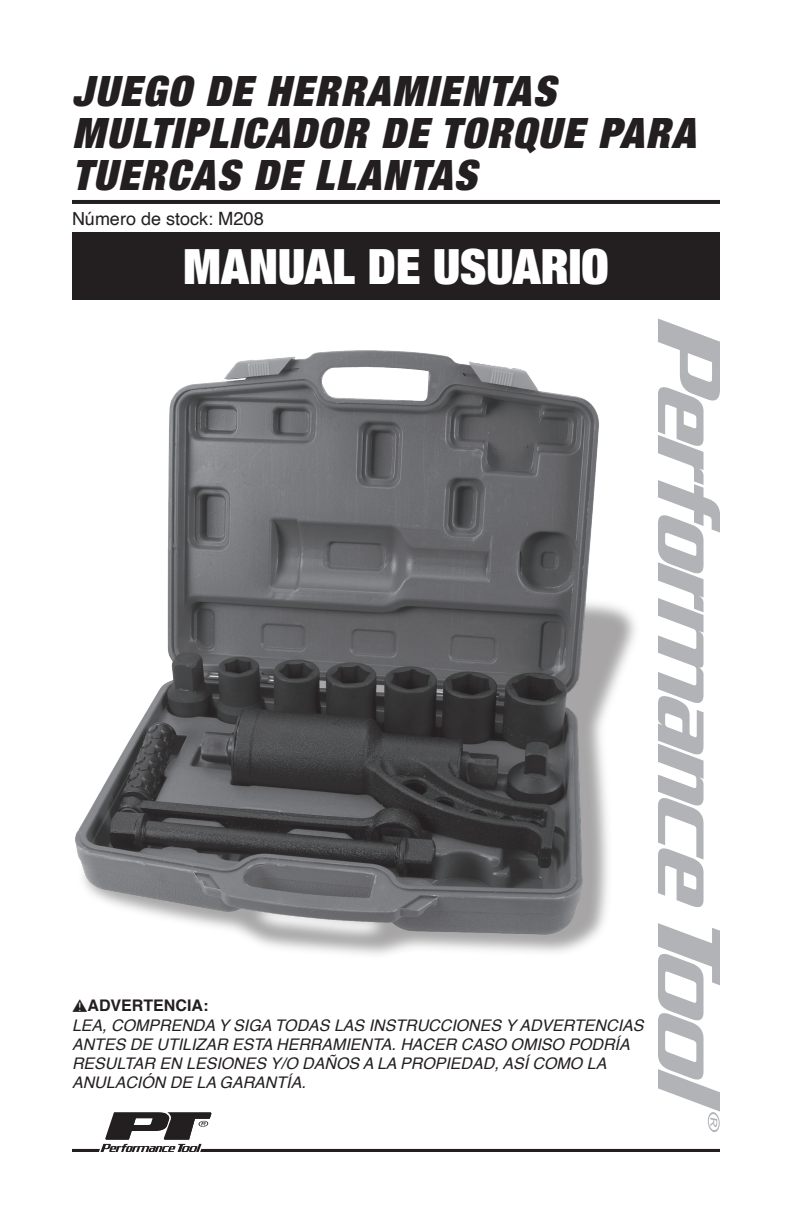
<style>
.page{position:relative;width:792px;height:1224px;background:#fff}
.page>*{position:absolute;margin:0;border:0;box-sizing:border-box;transform-origin:0 0}
.t1{font:900 expanded 48.8px "Helvetica Neue";color:#fff}
.Heading{font:italic 900 expanded 42px/42px "Helvetica Neue";letter-spacing:.04em;color:#231f20}
.t2{font:18px "Helvetica";color:#231f20}
.t3{font:italic 16px/19.2px "Helvetica";color:#231f20}
.t4{font:700 16px "Helvetica";color:#231f20}
.s1{font-size:18.4px}
</style>
<div class="page">
<svg style="left:658px;top:319px;width:62px;height:588px"></svg>
<div style="left:72px;top:233px;width:648px;height:67px;background:#231f20"></div>
<hr style="left:72px;top:200px;width:648px;height:4px;background:#231f20">
<img style="left:75px;top:350px;width:560px;height:573px">
<svg style="left:72px;top:923px;width:648px;height:229px"></svg>
<p class="Heading" style="left:72px;top:69px;width:485px">JUEGO DE HERRAMIENTAS</p>
<p class="Heading" style="left:72px;top:111px;width:625px">MULTIPLICADOR DE TORQUE PARA<br>TUERCAS DE LLANTAS</p>
<p class="t2" style="left:72px;top:205px;width:193px">Número de stock: <span class="s1">M208</span></p>
<p class="t1" style="left:183px;top:235px;width:427px">MANUAL DE USUARIO</p>
<p class="t4" style="left:88px;top:993px;width:122px">ADVERTENCIA:</p>
<p class="t3" style="left:72px;top:1016px;width:573px">LEA, COMPRENDA Y SIGA TODAS LAS INSTRUCCIONES Y ADVERTENCIAS ANTES DE UTILIZAR ESTA HERRAMIENTA. HACER CASO OMISO PODRÍA RESULTAR EN LESIONES Y/O DAÑOS A LA PROPIEDAD, ASÍ COMO LA ANULACIÓN DE LA GARANTÍA.</p>
</div>
